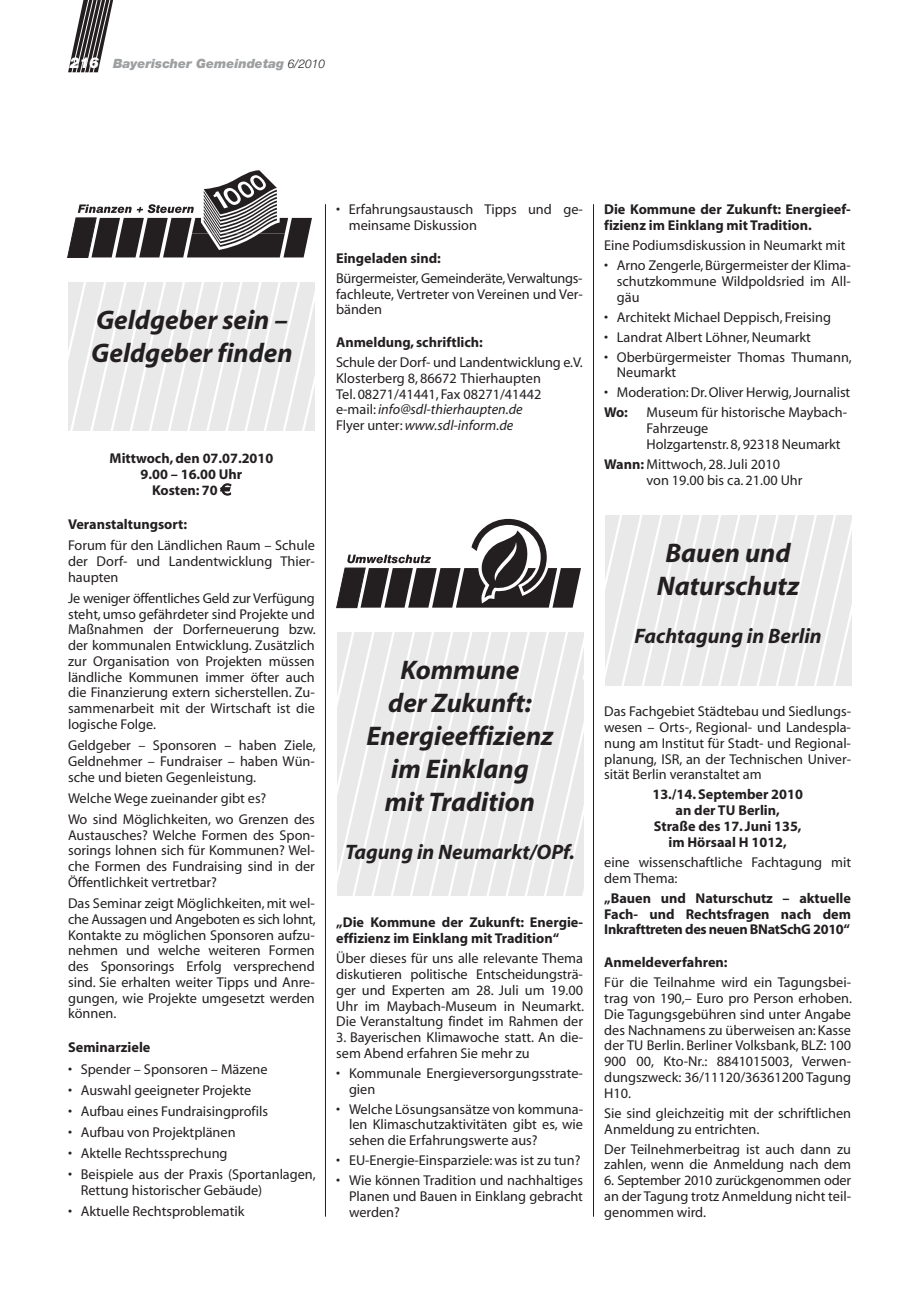
<style>
.page{position:relative;width:919px;height:1289px;background:#fff}
.page>*{position:absolute;margin:0;border:0;box-sizing:border-box;transform-origin:0 0}
.t1{font:italic 700 27px/33px "Myriad";color:#231f20;text-align:center}
.t2{font:italic 700 21px "Myriad";color:#231f20}
.t3{font:14.25px/15.8px "Myriad";color:#231f20;text-align:justify}
.t4{font:700 14.25px/15.8px "Myriad";color:#231f20;text-align:center}
.t5{font:italic 900 12.75px "Helvetica Neue";color:#9d9fa1}
.s1{font-size:15px;color:#fff}
.s2{font-weight:300;font-size:12px;color:#231f20}
.s3{font-family:"Linotype Euro Font Rto S";font-weight:400}
.s4{font-style:italic}
.s5{font-weight:700}
</style>
<div class="page">
<svg style="left:68px;top:282px;width:784px;height:614px"></svg>
<svg style="left:67px;top:170px;width:245px;height:88px"></svg>
<svg style="left:68px;top:0;width:45px;height:73px"></svg>
<hr style="left:325px;top:204px;width:1px;height:1012px;background:#231f20">
<hr style="left:593px;top:204px;width:1px;height:1012px;background:#231f20">
<p class="t5" style="left:70px;top:59px;width:257px"><span class="s1">216</span> Bayerischer Gemeindetag <span class="s2">6/2010</span></p>
<h1 class="t1" style="left:91px;top:305px;width:203px;text-align:left">Geldgeber sein –<br>Geldgeber finden</h1>
<p class="t4" style="left:110px;top:452px;width:165px">Mittwoch, den 07.07.2010<br>9.00 – 16.00 Uhr<br>Kosten: 70 <span class="s3">e</span></p>
<p class="t4" style="left:68px;top:517px;width:120px">Veranstaltungsort:</p>
<p class="t3" style="left:68px;top:538px;width:248px">Forum für den Ländlichen Raum – Schule der Dorf- und Landentwicklung Thier&shy;haupten</p>
<p class="t3" style="left:68px;top:591px;width:249px">Je weniger öffentliches Geld zur Ver fügung steht, umso gefährdeter sind Pro jekte und Maßnahmen der Dorferneuerung bzw. der kommunalen Entwicklung. Zusätzlich zur Organisation von Projekten müssen ländliche Kommunen immer öfter auch die Finanzierung extern sicherstellen. Zu&shy;sammenarbeit mit der Wirtschaft ist die logische Folge.</p>
<p class="t3" style="left:68px;top:738px;width:249px">Geldgeber – Sponsoren – haben Ziele, Geldnehmer – Fundraiser – haben Wün&shy;sche und bieten Gegenleistung.</p>
<p class="t3" style="left:68px;top:788px;width:248px;line-height:21.1px">Welche Wege zueinander gibt es?<br>Wo sind Möglichkeiten, wo Grenzen des</p>
<p class="t3" style="left:68px;top:828px;width:248px">Austausches? Welche Formen des Spon&shy;sorings lohnen sich für Kommunen? Wel&shy;che Formen des Fundraising sind in der Öffentlichkeit vertretbar?</p>
<p class="t3" style="left:68px;top:896px;width:249px">Das Seminar zeigt Möglichkeiten, mit wel&shy;che Aussagen und Angeboten es sich lohnt, Kontakte zu möglichen Sponsoren aufzu&shy;nehmen und welche weiteren Formen des Sponsorings Erfolg versprechend sind. Sie erhalten weiter Tipps und Anre&shy;gungen, wie Projekte umgesetzt werden können.</p>
<p class="t4" style="left:68px;top:1040px;width:84px">Seminarziele</p>
<p class="t3" style="left:68px;top:1061px;width:201px">• Spender – Sponsoren – Mäzene</p>
<p class="t3" style="left:68px;top:1083px;width:184px">• Auswahl geeigneter Projekte</p>
<p class="t3" style="left:68px;top:1104px;width:201px">• Aufbau eines Fundraisingprofils</p>
<p class="t3" style="left:68px;top:1125px;width:169px">• Aufbau von Projektplänen</p>
<p class="t3" style="left:68px;top:1146px;width:161px">• Aktelle Rechtssprechung</p>
<p class="t3" style="left:81px;top:1167px;width:236px;text-indent:-13px">• Beispiele aus der Praxis (Sportanlagen,<br>Rettung historischer Gebäude)</p>
<p class="t3" style="left:68px;top:1204px;width:178px">• Aktuelle Rechtsproblematik</p>
<p class="t3" style="left:349px;top:203px;width:235px;text-indent:-13px">• Erfahrungsaustausch Tipps und ge&shy;meinsame Diskussion</p>
<p class="t4" style="left:336px;top:251px;width:106px">Eingeladen sind:</p>
<p class="t3" style="left:336px;top:271px;width:248px">Bürgermeister, Gemeinderäte, Verwaltungs&shy;fachleute, Vertreter von Vereinen und Ver&shy;bänden</p>
<p class="t4" style="left:336px;top:335px;width:148px">Anmeldung, schriftlich:</p>
<p class="t3" style="left:336px;top:355px;width:248px;text-align:left">Schule der Dorf- und Landentwicklung e.V.<br>Klosterberg 8, 86672 Thierhaupten<br>Tel. 08271/41441, Fax 08271/41442 e-mail: <span class="s4">info@sdl-thierhaupten.de<br></span>Flyer unter: <span class="s4">www.sdl-inform.de</span></p>
<h1 class="t1" style="left:366px;top:656px;width:188px">Kommune<br>der Zukunft:<br>Energieeffizienz im Einklang<br>mit Tradition</h1>
<h2 class="t2" style="left:345px;top:844px;width:231px">Tagung in Neumarkt/OPf.</h2>
<p class="t4" style="left:336px;top:915px;width:248px;text-align:left">„Die Kommune der Zukunft: Energie - effizienz im Einklang mit Tradition“</p>
<p class="t3" style="left:336px;top:951px;width:249px">Über dieses für uns alle relevante Thema diskutieren politische Entscheidungsträ&shy;ger und Experten am 28. Juli um 19.00<br>Uhr im Maybach-Museum in Neumarkt.<br>Die Veranstaltung findet im Rahmen der</p>
<p class="t3" style="left:336px;top:1030px;width:248px">3. Baye rischen Klimawoche statt. An die&shy;sem Abend erfahren Sie mehr zu</p>
<p class="t3" style="left:349px;top:1066px;width:235px;text-indent:-13px">• Kommunale Energieversorgungsstrate&shy;gien</p>
<p class="t3" style="left:349px;top:1101px;width:235px;text-indent:-13px">• Welche Lösungsansätze von kommuna&shy;len Klimaschutzaktivitäten gibt es, wie sehen die Erfahrungswerte aus?</p>
<p class="t3" style="left:336px;top:1153px;width:246px">• EU-Energie-Einsparziele: was ist zu tun?</p>
<p class="t3" style="left:349px;top:1173px;width:235px;text-indent:-13px">• Wie können Tradition und nachhaltiges Planen und Bauen in Einklang gebracht werden?</p>
<p class="t4" style="left:604px;top:203px;width:248px;text-align:left">Die Kommune der Zukunft: Energieef&shy;fi zienz im Einklang mit Tradition.</p>
<p class="t3" style="left:604px;top:238px;width:243px">Eine Podiumsdiskussion in Neumarkt mit</p>
<p class="t3" style="left:617px;top:258px;width:235px;text-indent:-13px">• Arno Zengerle, Bürgermeister der Klima&shy;schutzkommune Wildpoldsried im All&shy;gäu</p>
<p class="t3" style="left:604px;top:310px;width:228px">• Architekt Michael Deppisch, Freising</p>
<p class="t3" style="left:604px;top:330px;width:208px">• Landrat Albert Löhner, Neumarkt</p>
<p class="t3" style="left:617px;top:350px;width:236px;text-indent:-13px">• Oberbürgermeister Thomas Thumann,<br>Neumarkt</p>
<p class="t3" style="left:604px;top:386px;width:247px">• Moderation: Dr. Oliver Herwig, Journalist</p>
<p class="t4" style="left:604px;top:406px;width:25px">Wo:</p>
<p class="t3" style="left:646px;top:406px;width:202px;text-align:left">Museum für historische Maybach-<br>Fahrzeuge<br>Holzgartenstr. 8, 92318 Neumarkt</p>
<p class="t3" style="left:646px;top:457px;width:157px;text-indent:-42px"><span class="s5">Wann:</span> Mittwoch, 28. Juli 2010 von 19.00 bis ca. 21.00 Uhr</p>
<h1 class="t1" style="left:657px;top:538px;width:144px">Bauen und<br>Naturschutz</h1>
<h2 class="t2" style="left:634px;top:628px;width:189px">Fachtagung in Berlin</h2>
<p class="t3" style="left:604px;top:704px;width:248px">Das Fachgebiet Städtebau und Siedlungs&shy;wesen – Orts-, Regional- und Landespla&shy;nung am Institut für Stadt- und Regional&shy;planung, ISR, an der Technischen Univer&shy;sität Berlin veranstaltet am</p>
<p class="t4" style="left:652px;top:788px;width:152px">13./14. September 2010 an der TU Berlin,<br>Straße des 17. Juni 135, im Hörsaal H 1012,</p>
<p class="t3" style="left:604px;top:855px;width:248px">eine wissenschaftliche Fachtagung mit dem Thema:</p>
<p class="t4" style="left:604px;top:891px;width:248px;text-align:justify">„Bauen und Naturschutz – aktuelle Fach- und Rechtsfragen nach dem Inkrafttreten des neuen BNatSchG 2010“</p>
<p class="t4" style="left:604px;top:955px;width:125px">Anmeldeverfahren:</p>
<p class="t3" style="left:604px;top:975px;width:249px">Für die Teilnahme wird ein Tagungsbei&shy;trag von 190,– Euro pro Person erhoben.<br>Die Tagungsgebühren sind unter Angabe des Nachnamens zu überweisen an: Kasse der TU Berlin. Berliner Volksbank, BLZ: 100<br>900 00, Kto-Nr.: 8841015003, Verwen&shy;dungszweck: 36/11120/36361200 Tagung H10.</p>
<p class="t3" style="left:604px;top:1106px;width:248px">Sie sind gleichzeitig mit der schriftlichen<br>Anmeldung zu entrichten.</p>
<p class="t3" style="left:604px;top:1142px;width:248px">Der Teilnehmerbeitrag ist auch dann zu zahlen, wenn die Anmeldung nach dem</p>
<p class="t3" style="left:604px;top:1173px;width:248px">6. September 2010 zurückgenommen oder an der Tagung trotz Anmeldung nicht teil&shy;genommen wird.</p>
</div>
